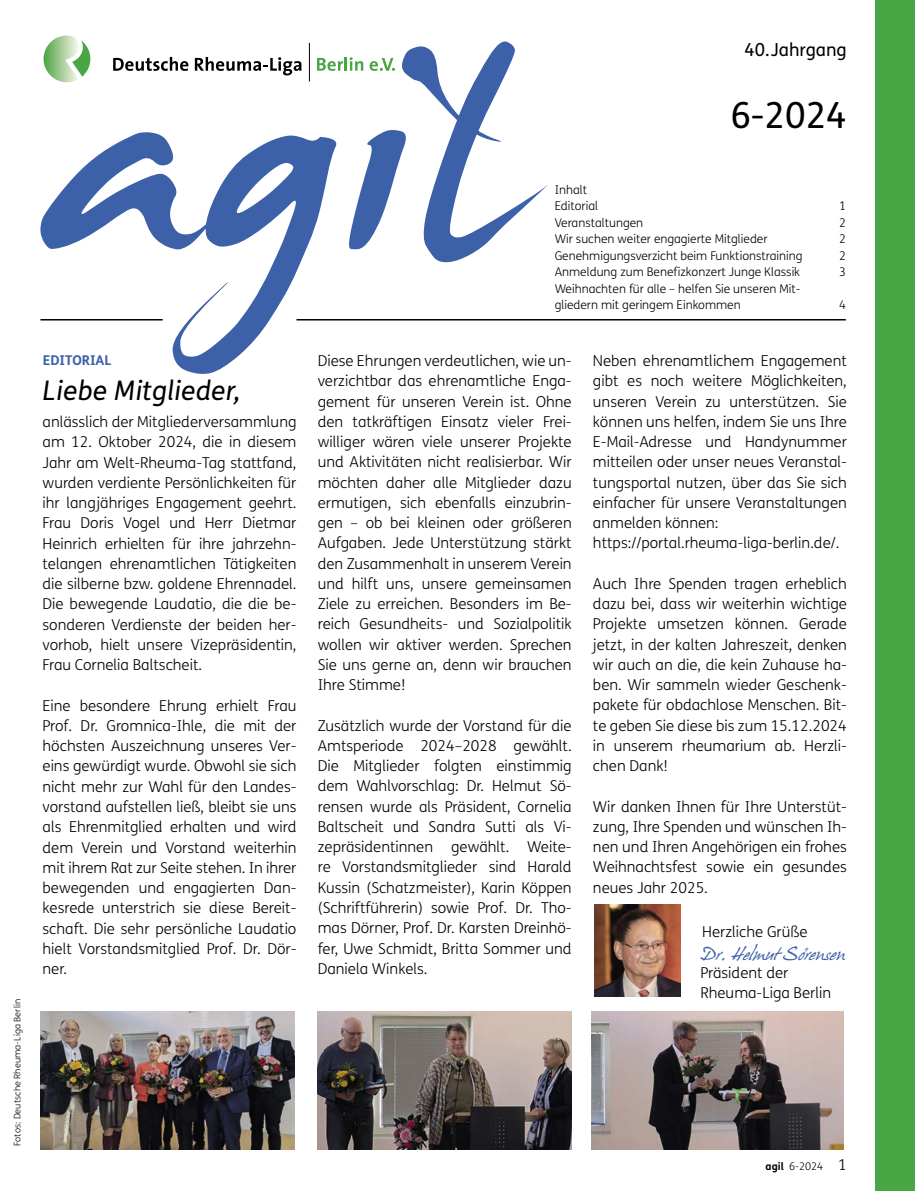
<style>
.page{position:relative;width:915px;height:1191px;background:#fff}
.page>*{position:absolute;margin:0;border:0;box-sizing:border-box;transform-origin:0 0}
.Cover_Ausgabe{font:36px "FS Me Pro";color:#000}
.Liebe_Mitglieder_NEU_2023{font:italic 27px "FS Me Pro";letter-spacing:.01em;color:#000}
.Cover_Jahrgang{font:18px "FS Me Pro";color:#000}
.fließtext_ohne_einzug_10_pt_FS_me{font:15.9px "Hans Hand";color:#3c61a8}
.fließtext_ohne_einzug_10_pt_FS_me-2{font:300 15px/20.2px "FS Me Pro";color:#000;text-align:justify}
.Editorial{font:700 13.5px "FS Me Pro";color:#3c61a8}
.t1{font:300 12px/16.5px "FS Me Pro";color:#000}
.t2{font:300 10.5px "FS Me Pro";color:#000}
.t3{font:300 9px "FS Me Pro";letter-spacing:.01em;color:#000}
.s1{font-weight:700}
.s2{font-size:15px}
</style>
<div class="page">
<div style="left:875px;top:0;width:39px;height:1191px;background:#49a644"></div>
<hr style="left:296px;top:319px;width:549px;height:1px;background:#000">
<svg style="left:53px;top:35px;width:23px;height:5px"></svg>
<svg style="left:40px;top:40px;width:510px;height:334px"></svg>
<img style="left:594px;top:904px;width:85px;height:92px">
<img style="left:317px;top:1011px;width:254px;height:139px">
<img style="left:41px;top:1011px;width:253px;height:139px">
<img style="left:591px;top:1011px;width:252px;height:139px">
<h3 class="Cover_Jahrgang" style="left:744px;top:37px;width:104px">40. Jahrgang</h3>
<h2 class="Cover_Ausgabe" style="left:730px;top:90px;width:118px">6-2024</h2>
<p class="t3" style="left:11px;top:1146px;width:149px;rotate:-90deg">Fotos: Deutsche Rheuma-Liga Berlin</p>
<h2 class="Editorial" style="left:43px;top:350px;width:70px">EDITORIAL</h2>
<h1 class="Liebe_Mitglieder_NEU_2023" style="left:43px;top:371px;width:200px">Liebe Mitglieder,</h1>
<p class="fließtext_ohne_einzug_10_pt_FS_me-2" style="left:43px;top:411px;width:255px">anlässlich der Mitgliederversammlung am 12. Oktober 2024, die in diesem Jahr am Welt-Rheuma-Tag stattfand, wurden verdiente Persönlichkeiten für ihr langjähriges Engagement geehrt.<br>Frau Doris Vogel und Herr Dietmar Heinrich erhielten für ihre jahrzehn&shy;telangen ehrenamtlichen Tätigkeiten die silberne bzw. goldene Ehrennadel.<br>Die bewegende Laudatio, die die be&shy;sonderen Verdienste der beiden her&shy;vorhob, hielt unsere Vizepräsidentin, Frau Cornelia Baltscheit.</p>
<p class="fließtext_ohne_einzug_10_pt_FS_me-2" style="left:43px;top:695px;width:255px">Eine besondere Ehrung erhielt Frau Prof. Dr. Gromnica-Ihle, die mit der höchsten Auszeichnung unseres Ver&shy;eins gewürdigt wurde. Obwohl sie sich nicht mehr zur Wahl für den Landes&shy;vorstand aufstellen ließ, bleibt sie uns als Ehrenmitglied erhalten und wird dem Verein und Vorstand weiterhin mit ihrem Rat zur Seite stehen. In ihrer bewegenden und engagierten Dan&shy;kesrede unterstrich sie diese Bereit&shy;schaft. Die sehr persönliche Laudatio hielt Vorstandsmitglied Prof. Dr. Dör&shy;ner.</p>
<p class="t1" style="left:554px;top:181px;width:45px">Inhalt<br>Editorial</p>
<p class="t1" style="left:838px;top:197px;width:8px">1</p>
<p class="t1" style="left:554px;top:214px;width:90px">Veranstaltungen</p>
<p class="t1" style="left:838px;top:214px;width:8px">2</p>
<p class="t1" style="left:554px;top:230px;width:214px">Wir suchen weiter engagierte Mitglieder</p>
<p class="t1" style="left:838px;top:230px;width:8px">2</p>
<p class="t1" style="left:554px;top:247px;width:249px">Genehmigungsverzicht beim Funktionstraining</p>
<p class="t1" style="left:838px;top:247px;width:8px">2</p>
<p class="t1" style="left:554px;top:263px;width:247px">Anmeldung zum Benefizkonzert Junge Klassik</p>
<p class="t1" style="left:838px;top:263px;width:8px">3</p>
<p class="t1" style="left:554px;top:280px;width:247px">Weihnachten für alle – helfen Sie unseren Mit&shy;gliedern mit geringem Einkommen</p>
<p class="t1" style="left:838px;top:296px;width:8px">4</p>
<p class="fließtext_ohne_einzug_10_pt_FS_me-2" style="left:317px;top:350px;width:255px">Diese Ehrungen verdeutlichen, wie un&shy;verzichtbar das ehrenamtliche Enga&shy;gement für unseren Verein ist. Ohne den tatkräftigen Einsatz vieler Frei&shy;williger wären viele unserer Projekte und Aktivitäten nicht realisierbar. Wir möchten daher alle Mitglieder dazu ermutigen, sich ebenfalls einzubrin&shy;gen – ob bei kleinen oder größeren Aufgaben. Jede Unterstützung stärkt den Zusammenhalt in unserem Verein und hilft uns, unsere gemeinsamen Ziele zu erreichen. Besonders im Be&shy;reich Gesundheits- und Sozialpolitik wollen wir aktiver werden. Sprechen Sie uns gerne an, denn wir brauchen Ihre Stimme!</p>
<p class="fließtext_ohne_einzug_10_pt_FS_me-2" style="left:317px;top:715px;width:255px">Zusätzlich wurde der Vorstand für die Amtsperiode 2024–2028 gewählt.<br>Die Mitglieder folgten einstimmig dem Wahlvorschlag: Dr. Helmut Sö&shy;rensen wurde als Präsident, Cornelia Baltscheit und Sandra Sutti als Vi&shy;zepräsidentinnen gewählt. Weite&shy;re Vorstandsmitglieder sind Harald Kussin (Schatzmeister), Karin Köppen (Schriftführerin) sowie Prof. Dr. Tho&shy;mas Dörner, Prof. Dr. Karsten Dreinhö&shy;fer, Uwe Schmidt, Britta Sommer und Daniela Winkels.</p>
<p class="fließtext_ohne_einzug_10_pt_FS_me-2" style="left:592px;top:350px;width:255px">Neben ehrenamtlichem Engagement gibt es noch weitere Möglichkeiten, unseren Verein zu unterstützen. Sie können uns helfen, indem Sie uns Ihre E-Mail-Adresse und Handynummer mitteilen oder unser neues Veranstal&shy;tungsportal nutzen, über das Sie sich einfacher für unsere Veranstaltungen anmelden können:</p>
<p class="fließtext_ohne_einzug_10_pt_FS_me-2" style="left:592px;top:532px;width:248px">https://portal.rheuma-liga-berlin.de/.</p>
<p class="fließtext_ohne_einzug_10_pt_FS_me-2" style="left:592px;top:573px;width:255px">Auch Ihre Spenden tragen erheblich dazu bei, dass wir weiterhin wichtige Projekte umsetzen können. Gerade jetzt, in der kalten Jahreszeit, denken wir auch an die, die kein Zuhause ha&shy;ben. Wir sammeln wieder Geschenk&shy;pakete für obdachlose Menschen. Bit&shy;te geben Sie diese bis zum 15.12.2024 in unserem rheumarium ab. Herzli&shy;chen Dank!</p>
<p class="fließtext_ohne_einzug_10_pt_FS_me-2" style="left:592px;top:796px;width:255px">Wir danken Ihnen für Ihre Unterstüt&shy;zung, Ihre Spenden und wünschen Ih&shy;nen und Ihren Angehörigen ein frohes Weihnachtsfest sowie ein gesundes neues Jahr 2025.</p>
<p class="fließtext_ohne_einzug_10_pt_FS_me-2" style="left:702px;top:921px;width:107px">Herzliche Grüße</p>
<p class="fließtext_ohne_einzug_10_pt_FS_me-2" style="left:700px;top:962px;width:132px">Präsident der<br>Rheuma-Liga Berlin</p>
<p class="fließtext_ohne_einzug_10_pt_FS_me" style="left:700px;top:945px;width:146px">Dr. Helmut Sörensen</p>
<p class="t2" style="left:765px;top:1158px;width:83px"><span class="s1">agil</span> 6-2024 <span class="s2">1</span></p>
</div>
